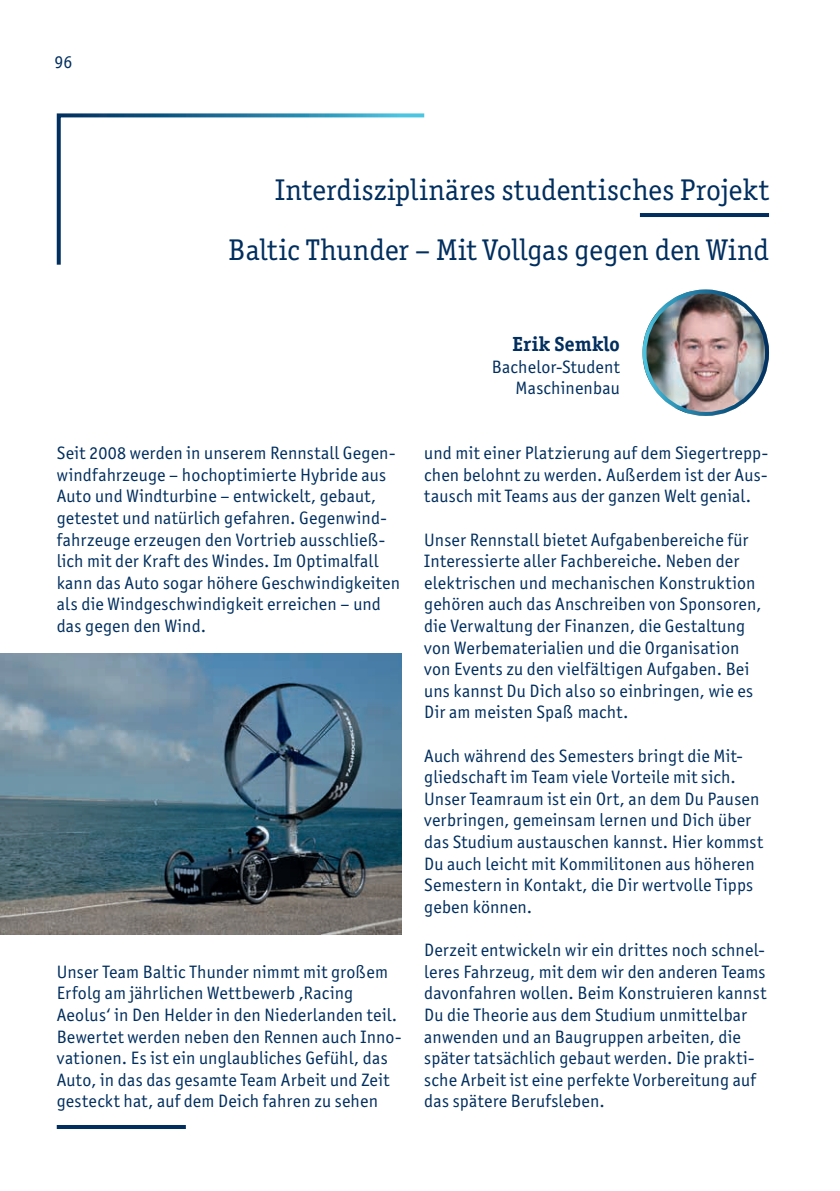
<style>
.page{position:relative;width:840px;height:1191px;background:#fff}
.page>*{position:absolute;margin:0;border:0;box-sizing:border-box;transform-origin:0 0}
.t1{font:30px/60px "Officina Ser ITC Std";letter-spacing:.005em;color:#002e5e;text-align:right}
.t2{font:700 20.4px "Officina Ser ITC Std";letter-spacing:.005em;color:#002e5e}
.t3{font:18px/21.6px "Officina Sans ITC Std";letter-spacing:.01em;color:#002e5e}
</style>
<div class="page">
<hr style="left:639px;top:213px;width:129px;height:4px;background:#002e5e">
<hr style="left:57px;top:1125px;width:129px;height:4px;background:#002e5e">
<img style="left:0;top:653px;width:401px;height:281px">
<svg style="left:56px;top:113px;width:369px;height:152px"></svg>
<img style="left:642px;top:289px;width:126px;height:127px;border-radius:63px">
<div style="left:642px;top:289px;width:126px;height:127px;border:4px solid #fff;border-radius:50%"></div>
<p class="t3" style="left:54px;top:51px;width:19px">96</p>
<h1 class="t1" style="left:228px;top:159px;width:541px">Interdisziplinäres studentisches Projekt<br>Baltic Thunder – Mit Vollgas gegen den Wind</h1>
<p class="t2" style="left:512px;top:332px;width:109px">Erik Semklo</p>
<p class="t3" style="left:491px;top:356px;width:129px;text-align:right">Bachelor-Student<br>Maschinenbau</p>
<p class="t3" style="left:57px;top:442px;width:345px">Seit 2008 werden in unserem Rennstall Gegen&shy;windfahrzeuge – hochoptimierte Hybride aus Auto und Windturbine – entwickelt, gebaut, getestet und natürlich gefahren. Gegenwind&shy;fahrzeuge erzeugen den Vortrieb ausschließ&shy;lich mit der Kraft des Windes. Im Optimalfall kann das Auto sogar höhere Geschwindigkeiten als die Windgeschwindigkeit erreichen – und das gegen den Wind.</p>
<p class="t3" style="left:57px;top:960px;width:346px">Unser Team Baltic Thunder nimmt mit großem Erfolg am jährlichen Wettbewerb ‚Racing Aeolus‘ in Den Helder in den Niederlanden teil.<br>Bewertet werden neben den Rennen auch Inno&shy;vationen. Es ist ein unglaubliches Gefühl, das Auto, in das das gesamte Team Arbeit und Zeit gesteckt hat, auf dem Deich fahren zu sehen</p>
<p class="t3" style="left:424px;top:442px;width:345px;text-align:justify">und mit einer Platzierung auf dem Siegertrepp&shy;chen belohnt zu werden. Außerdem ist der Aus&shy;tausch mit Teams aus der ganzen Welt genial.</p>
<p class="t3" style="left:424px;top:528px;width:338px">Unser Rennstall bietet Aufgabenbereiche für Interessierte aller Fachbereiche. Neben der elektrischen und mechanischen Konstruktion gehören auch das Anschreiben von Sponsoren, die Verwaltung der Finanzen, die Gestaltung von Werbematerialien und die Organisation von Events zu den vielfältigen Aufgaben. Bei uns kannst Du Dich also so einbringen, wie es Dir am meisten Spaß macht.</p>
<p class="t3" style="left:424px;top:744px;width:340px">Auch während des Semesters bringt die Mit&shy;gliedschaft im Team viele Vorteile mit sich.<br>Unser Teamraum ist ein Ort, an dem Du Pausen verbringen, gemeinsam lernen und Dich über das Studium austauschen kannst. Hier kommst Du auch leicht mit Kommilitonen aus höheren Semestern in Kontakt, die Dir wertvolle Tipps geben können.</p>
<p class="t3" style="left:424px;top:939px;width:343px">Derzeit entwickeln wir ein drittes noch schnel&shy;leres Fahrzeug, mit dem wir den anderen Teams davonfahren wollen. Beim Konstruieren kannst Du die Theorie aus dem Studium unmittelbar anwenden und an Baugruppen arbeiten, die später tatsächlich gebaut werden. Die prakti&shy;sche Arbeit ist eine perfekte Vorbereitung auf das spätere Berufsleben.</p>
</div>
